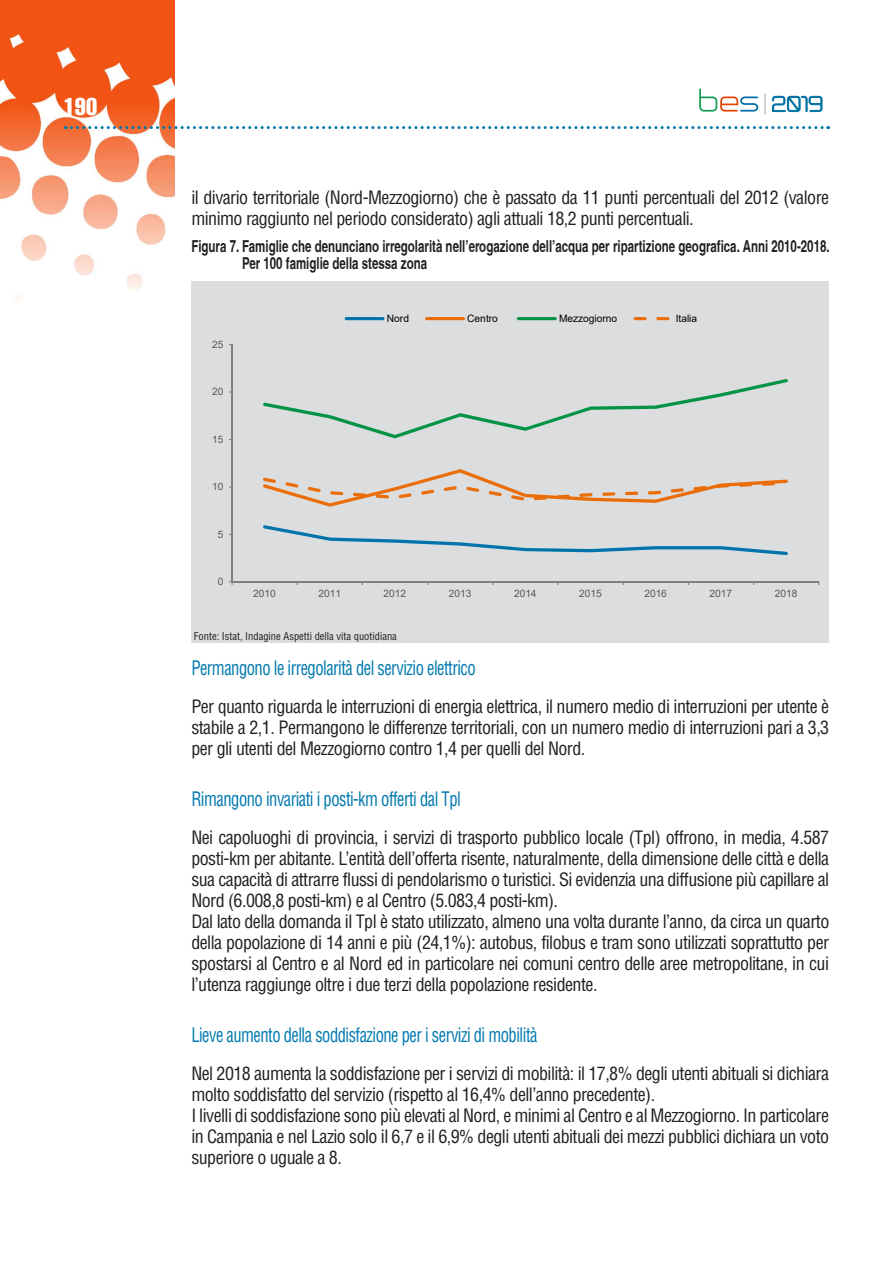
<style>
.page{position:relative;width:893px;height:1263px;background:#fff}
.page>*{position:absolute;margin:0;border:0;box-sizing:border-box;transform-origin:0 0}
.t1{font:24px "Helvetica LT Std Comp";color:#fff}
.t2{font:condensed 19.5px "Helvetica LT Std";letter-spacing:-.03em;color:#0078ae;scale:.85 1}
.t3{font:condensed 18px/21px "Helvetica LT Std";letter-spacing:-.03em;color:#231f20}
.t4{font:700 condensed 16.5px/16.5px "Helvetica";color:#231f20;scale:.85 1}
.t5{font:condensed 10.5px "Helvetica LT Std";color:#231f20}
.t6{font:10.2px "Arial";color:#595959}
.t7{font:10.2px "Arial";color:#000}
</style>
<div class="page">
<img style="left:0;top:0;width:174px;height:299px">
<svg style="left:65px;top:126px;width:764px;height:3px"></svg>
<svg style="left:765px;top:94px;width:1px;height:20px"></svg>
<svg style="left:699px;top:88px;width:59px;height:24px"></svg>
<svg style="left:772px;top:96px;width:51px;height:16px"></svg>
<div style="left:191px;top:282px;width:638px;height:361px;background:#dcdddf"></div>
<hr style="left:232px;top:345px;width:1px;height:237px;background:#7f7f7f">
<hr style="left:232px;top:581px;width:587px;height:1px;background:#7f7f7f">
<svg style="left:263px;top:525px;width:525px;height:30px"></svg>
<svg style="left:263px;top:379px;width:525px;height:59px"></svg>
<svg style="left:263px;top:469px;width:525px;height:38px"></svg>
<hr style="left:345px;top:317px;width:39px;height:3px;background:#0073aa;border-radius:2px">
<hr style="left:425px;top:317px;width:40px;height:3px;background:#eb6d08;border-radius:2px">
<hr style="left:517px;top:317px;width:40px;height:3px;background:#039345;border-radius:2px">
<hr style="left:633px;top:317px;width:14px;height:3px;background:#eb6d08;border-radius:2px">
<svg style="left:656px;top:317px;width:13px;height:3px"></svg>
<h1 class="t1" style="left:64px;top:91px;width:35px">190</h1>
<p class="t3" style="left:191px;top:187px;width:639px">il divario territoriale (Nord-Mezzogiorno) che è passato da 11 punti percentuali del 2012 (valore minimo raggiunto nel periodo considerato) agli attuali 18,2 punti percentuali.</p>
<p class="t4" style="left:242px;top:238px;width:693px;text-indent:-51px">Figura 7. Famiglie che denunciano irregolarità nell’erogazione dell’acqua per ripartizione geografica. Anni 2010-2018.<br>Per 100 famiglie della stessa zona</p>
<p class="t6" style="left:212px;top:337px;width:13px">25</p>
<p class="t6" style="left:212px;top:385px;width:13px">20</p>
<p class="t6" style="left:212px;top:432px;width:13px">15</p>
<p class="t6" style="left:212px;top:480px;width:13px">10</p>
<p class="t6" style="left:218px;top:527px;width:7px">5</p>
<p class="t6" style="left:218px;top:574px;width:7px">0</p>
<p class="t7" style="left:387px;top:311px;width:24px">Nord</p>
<p class="t7" style="left:467px;top:311px;width:32px">Centro</p>
<p class="t7" style="left:559px;top:311px;width:60px">Mezzogiorno</p>
<p class="t7" style="left:676px;top:311px;width:23px">Italia</p>
<p class="t6" style="left:253px;top:587px;width:24px">2010</p>
<p class="t6" style="left:318px;top:587px;width:24px">2011</p>
<p class="t6" style="left:384px;top:587px;width:24px">2012</p>
<p class="t6" style="left:449px;top:587px;width:24px">2013</p>
<p class="t6" style="left:514px;top:587px;width:24px">2014</p>
<p class="t6" style="left:579px;top:587px;width:24px">2015</p>
<p class="t6" style="left:644px;top:587px;width:24px">2016</p>
<p class="t6" style="left:709px;top:587px;width:24px">2017</p>
<p class="t6" style="left:775px;top:587px;width:24px">2018</p>
<p class="t5" style="left:194px;top:630px;width:204px">Fonte: Istat, Indagine Aspetti della vita quotidiana</p>
<p class="t2" style="left:191px;top:656px;width:336px">Permangono le irregolarità del servizio elettrico</p>
<p class="t3" style="left:191px;top:696px;width:639px;text-align:justify">Per quanto riguarda le interruzioni di energia elettrica, il numero medio di interruzioni per utente è stabile a 2,1. Permangono le differenze territoriali, con un numero medio di interruzioni pari a 3,3 per gli utenti del Mezzogiorno contro 1,4 per quelli del Nord.</p>
<p class="t2" style="left:191px;top:786px;width:318px">Rimangono invariati i posti-km offerti dal Tpl</p>
<p class="t3" style="left:191px;top:827px;width:639px">Nei capoluoghi di provincia, i servizi di trasporto pubblico locale (Tpl) offrono, in media, 4.587 posti-km per abitante. L’entità dell’offerta risente, naturalmente, della dimensione delle città e della sua capacità di attrarre flussi di pendolarismo o turistici. Si evidenzia una diffusione più capillare al Nord (6.008,8 posti-km) e al Centro (5.083,4 posti-km).<br>Dal lato della domanda il Tpl è stato utilizzato, almeno una volta durante l’anno, da circa un quarto della popolazione di 14 anni e più (24,1%): autobus, filobus e tram sono utilizzati soprattutto per spostarsi al Centro e al Nord ed in particolare nei comuni centro delle aree metropolitane, in cui l’utenza raggiunge oltre i due terzi della popolazione residente.</p>
<p class="t2" style="left:191px;top:1022px;width:409px">Lieve aumento della soddisfazione per i servizi di mobilità</p>
<p class="t3" style="left:191px;top:1062px;width:639px">Nel 2018 aumenta la soddisfazione per i servizi di mobilità: il 17,8% degli utenti abituali si dichiara molto soddisfatto del servizio (rispetto al 16,4% dell’anno precedente).<br>I livelli di soddisfazione sono più elevati al Nord, e minimi al Centro e al Mezzogiorno. In particolare in Campania e nel Lazio solo il 6,7 e il 6,9% degli utenti abituali dei mezzi pubblici dichiara un voto superiore o uguale a 8.</p>
</div>
